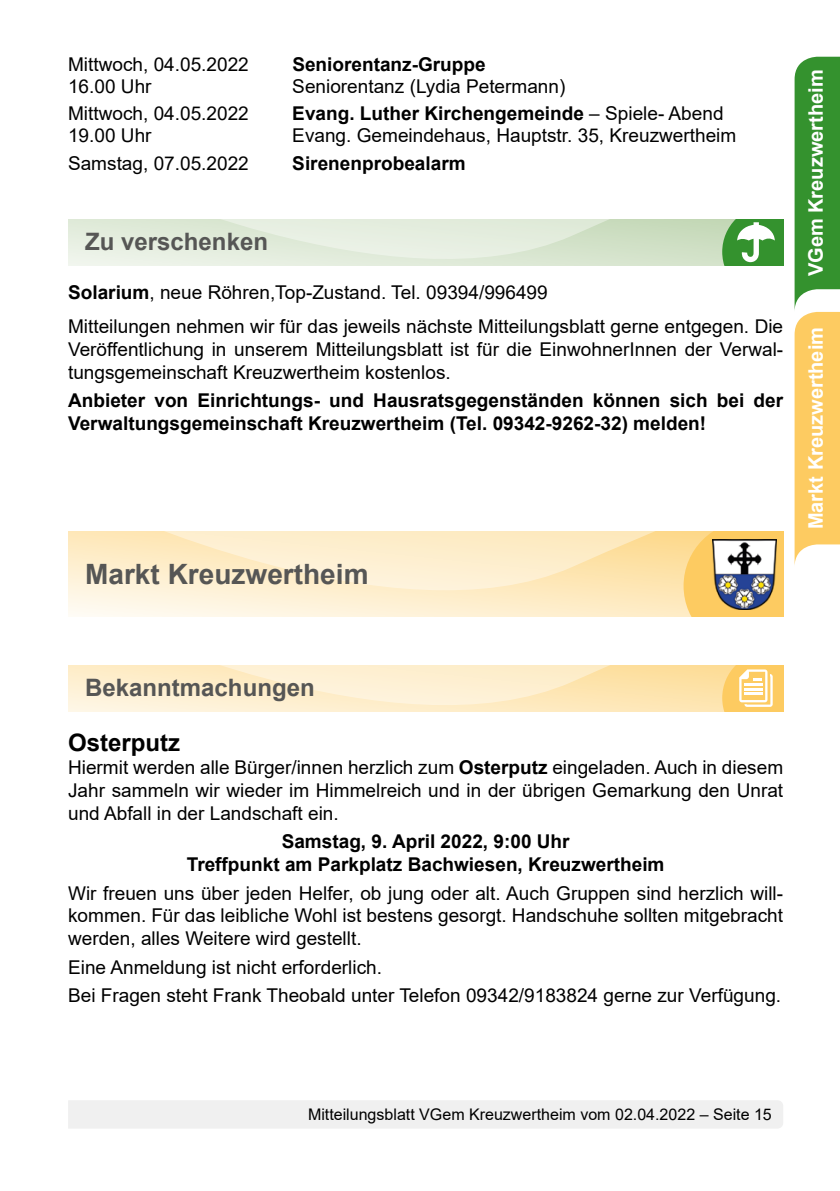
<style>
.page{position:relative;width:840px;height:1191px;background:#fff}
.page>*{position:absolute;margin:0;border:0;box-sizing:border-box;transform-origin:0 0}
.t1{font:700 28px "Arial";color:#565655}
.t2{font:700 24px "Arial";color:#565655}
.t3{font:700 24px "Arial";color:#000}
.t4{font:700 20px "Arial";color:#fff}
.t5{font:19px/22.8px "Arial";color:#000}
.t6{font:700 19px/22.8px "Arial";color:#000}
.t7{font:16px "Arial";color:#000}
.s1{font-weight:400}
.s2{font-weight:700}
</style>
<div class="page">
<div style="left:68px;top:1100px;width:714px;height:28px;background:#f0f0f0"></div>
<svg style="left:68px;top:219px;width:714px;height:46px;background:#d5e4ce"></svg>
<svg style="left:68px;top:531px;width:30px;height:85px;background:#fef1d5"></svg>
<svg style="left:98px;top:531px;width:585px;height:85px;background:#fdedca"></svg>
<svg style="left:683px;top:531px;width:99px;height:85px;background:#facb68"></svg>
<img style="left:711px;top:539px;width:64px;height:70px">
<svg style="left:68px;top:665px;width:714px;height:46px;background:#fdeac1"></svg>
<svg style="left:794px;top:57px;width:45px;height:508px;background:#a7ba61"></svg>
<p class="t5" style="left:68px;top:52px;width:182px">Mittwoch, 04.05.2022</p>
<p class="t6" style="left:292px;top:53px;width:195px">Seniorentanz-Gruppe</p>
<p class="t5" style="left:68px;top:74px;width:85px">16.00 Uhr</p>
<p class="t5" style="left:292px;top:74px;width:274px">Seniorentanz (Lydia Petermann)</p>
<p class="t5" style="left:68px;top:102px;width:182px">Mittwoch, 04.05.2022</p>
<p class="t6" style="left:292px;top:102px;width:432px">Evang. Luther Kirchengemeinde <span class="s1">– Spiele- Abend</span></p>
<p class="t5" style="left:68px;top:124px;width:85px">19.00 Uhr</p>
<p class="t5" style="left:292px;top:124px;width:445px">Evang. Gemeindehaus, Hauptstr. 35, Kreuzwertheim</p>
<p class="t5" style="left:68px;top:152px;width:182px">Samstag, 07.05.2022</p>
<p class="t6" style="left:292px;top:152px;width:175px">Sirenenprobealarm</p>
<p class="t2" style="left:85px;top:225px;width:184px">Zu verschenken</p>
<p class="t5" style="left:68px;top:275px;width:716px;line-height:34.2px"><span class="s2">Solarium</span>, neue Röhren,Top-Zustand. Tel. 09394/996499<br>Mitteilungen nehmen wir für das jeweils nächste Mitteilungsblatt gerne entgegen. Die</p>
<p class="t5" style="left:68px;top:338px;width:716px">Veröffentlichung in unserem Mitteilungsblatt ist für die EinwohnerInnen der Verwal&shy;tungsgemeinschaft Kreuzwertheim kostenlos.</p>
<p class="t6" style="left:68px;top:389px;width:716px">Anbieter von Einrichtungs- und Hausratsgegenständen können sich bei der<br>Verwaltungsgemeinschaft Kreuzwertheim (Tel. 09342-9262-32) melden!</p>
<h1 class="t1" style="left:85px;top:554px;width:285px">Markt Kreuzwertheim</h1>
<p class="t4" style="left:801px;top:276px;width:208px;rotate:-90deg">VGem Kreuzwertheim</p>
<p class="t4" style="left:801px;top:529px;width:204px;rotate:-90deg">Markt Kreuzwertheim</p>
<p class="t2" style="left:85px;top:671px;width:231px">Bekanntmachungen</p>
<p class="t3" style="left:68px;top:726px;width:114px">Osterputz</p>
<p class="t5" style="left:68px;top:756px;width:716px;text-align:justify">Hiermit werden alle Bürger/innen herzlich zum <span class="s2">Osterputz</span> eingeladen. Auch in diesem Jahr sammeln wir wieder im Himmelreich und in der übrigen Gemarkung den Unrat und Abfall in der Landschaft ein.</p>
<p class="t6" style="left:187px;top:830px;width:479px;text-align:center">Samstag, 9. April 2022, 9:00 Uhr<br>Treffpunkt am Parkplatz Bachwiesen, Kreuzwertheim</p>
<p class="t5" style="left:68px;top:881px;width:716px;text-align:justify">Wir freuen uns über jeden Helfer, ob jung oder alt. Auch Gruppen sind herzlich will&shy;kommen. Für das leibliche Wohl ist bestens gesorgt. Handschuhe sollten mitgebracht werden, alles Weitere wird gestellt.</p>
<p class="t5" style="left:68px;top:952px;width:714px;line-height:28.4px">Eine Anmeldung ist nicht erforderlich.<br>Bei Fragen steht Frank Theobald unter Telefon 09342/9183824 gerne zur Verfügung.</p>
<p class="t7" style="left:308px;top:1103px;width:465px">Mitteilungsblatt VGem Kreuzwertheim vom 02.04.2022 – Seite 15</p>
</div>
